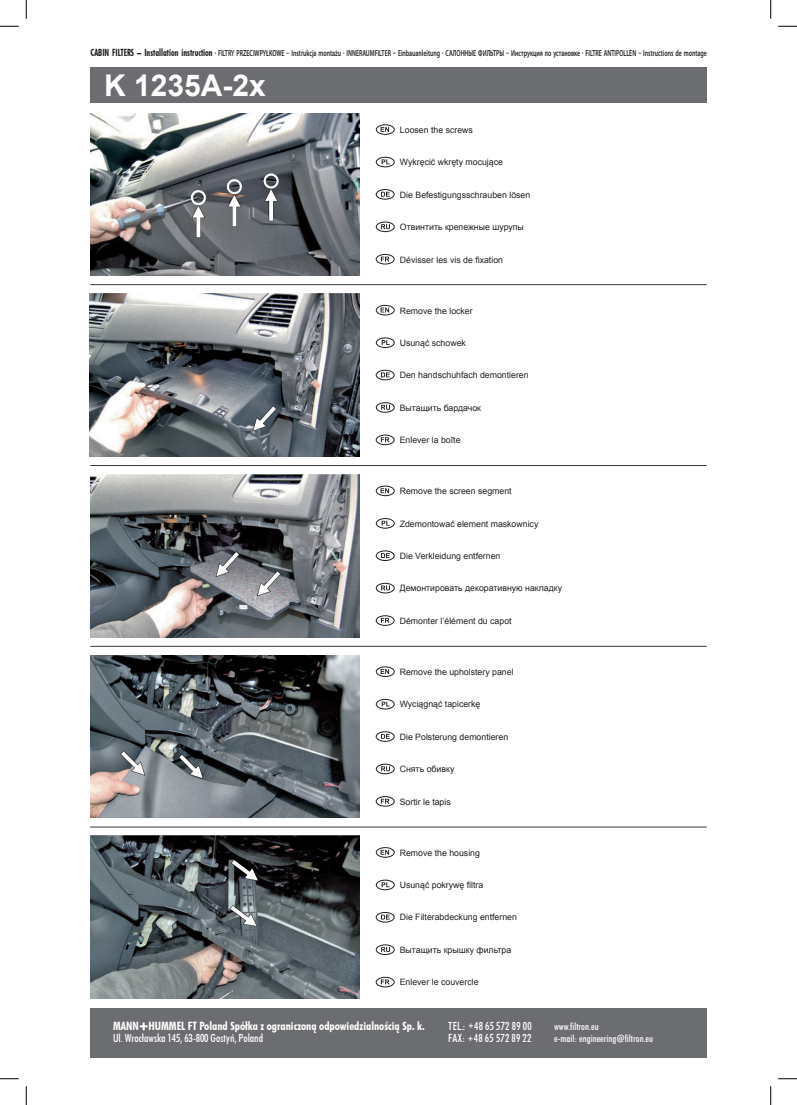
<style>
.page{position:relative;width:797px;height:1105px;background:#fff}
.page>*{position:absolute;margin:0;border:0;box-sizing:border-box;transform-origin:0 0}
.t1{font:700 30px "Arial";color:#fff}
.t2{font:11.5px "Futura Bd Cn AT";color:#fff}
.t3{font:11.25px/12.5px "Futura Md Cn AT";letter-spacing:.005em;color:#fff}
.t4{font:10px/12.5px "Futura Md Cn AT";color:#fff}
.t5{font:8.75px "Arial";color:#231f20}
.t6{font:600 8.75px "Myriad Pro";color:#231f20;scale:.67 1}
.s1{font-family:"Futura Bd Cn AT";font-weight:400;font-size:10px}
.s2{font-family:"Futura Black AT";font-size:7.5px}
.s3{font-family:"Futura X Blk Cn AT";font-size:8.75px}
</style>
<div class="page">
<div style="left:90px;top:68px;width:617px;height:35px;background:#6c6d70"></div>
<div style="left:90px;top:1008px;width:617px;height:49px;background:#6c6d70"></div>
<svg style="left:140px;top:1022px;width:8px;height:8px"></svg>
<hr style="left:90px;top:284px;width:617px;height:1px;background:#231f20">
<hr style="left:90px;top:465px;width:617px;height:1px;background:#231f20">
<hr style="left:90px;top:646px;width:617px;height:1px;background:#231f20">
<hr style="left:90px;top:826px;width:617px;height:1px;background:#231f20">
<svg style="left:380px;top:127px;width:9px;height:5px"></svg>
<div style="left:376px;top:124px;width:18px;height:11px;border:1px solid #231f20;border-radius:50%"></div>
<svg style="left:381px;top:159px;width:9px;height:5px"></svg>
<div style="left:376px;top:157px;width:18px;height:10px;border:1px solid #231f20;border-radius:50%"></div>
<svg style="left:381px;top:192px;width:9px;height:5px"></svg>
<div style="left:376px;top:189px;width:18px;height:11px;border:1px solid #231f20;border-radius:50%"></div>
<svg style="left:381px;top:224px;width:9px;height:5px"></svg>
<div style="left:376px;top:222px;width:18px;height:10px;border:1px solid #231f20;border-radius:50%"></div>
<svg style="left:381px;top:257px;width:8px;height:4px"></svg>
<div style="left:376px;top:254px;width:18px;height:10px;border:1px solid #231f20;border-radius:50%"></div>
<img style="left:90px;top:113px;width:269px;height:163px">
<svg style="left:380px;top:308px;width:9px;height:4px"></svg>
<div style="left:376px;top:305px;width:18px;height:10px;border:1px solid #231f20;border-radius:50%"></div>
<svg style="left:381px;top:340px;width:9px;height:5px"></svg>
<div style="left:376px;top:337px;width:18px;height:11px;border:1px solid #231f20;border-radius:50%"></div>
<svg style="left:381px;top:372px;width:9px;height:5px"></svg>
<div style="left:376px;top:370px;width:18px;height:10px;border:1px solid #231f20;border-radius:50%"></div>
<svg style="left:381px;top:405px;width:9px;height:5px"></svg>
<div style="left:376px;top:402px;width:18px;height:11px;border:1px solid #231f20;border-radius:50%"></div>
<svg style="left:381px;top:437px;width:8px;height:5px"></svg>
<div style="left:376px;top:435px;width:18px;height:10px;border:1px solid #231f20;border-radius:50%"></div>
<svg style="left:380px;top:488px;width:9px;height:5px"></svg>
<div style="left:376px;top:486px;width:18px;height:10px;border:1px solid #231f20;border-radius:50%"></div>
<svg style="left:381px;top:521px;width:9px;height:5px"></svg>
<div style="left:376px;top:518px;width:18px;height:11px;border:1px solid #231f20;border-radius:50%"></div>
<svg style="left:381px;top:553px;width:9px;height:5px"></svg>
<div style="left:376px;top:550px;width:18px;height:11px;border:1px solid #231f20;border-radius:50%"></div>
<svg style="left:381px;top:585px;width:9px;height:5px"></svg>
<div style="left:376px;top:583px;width:18px;height:10px;border:1px solid #231f20;border-radius:50%"></div>
<svg style="left:381px;top:618px;width:8px;height:5px"></svg>
<div style="left:376px;top:615px;width:18px;height:11px;border:1px solid #231f20;border-radius:50%"></div>
<svg style="left:380px;top:669px;width:9px;height:5px"></svg>
<div style="left:376px;top:666px;width:18px;height:11px;border:1px solid #231f20;border-radius:50%"></div>
<svg style="left:381px;top:701px;width:9px;height:5px"></svg>
<div style="left:376px;top:699px;width:18px;height:10px;border:1px solid #231f20;border-radius:50%"></div>
<svg style="left:381px;top:734px;width:9px;height:5px"></svg>
<div style="left:376px;top:731px;width:18px;height:11px;border:1px solid #231f20;border-radius:50%"></div>
<svg style="left:381px;top:766px;width:9px;height:5px"></svg>
<div style="left:376px;top:764px;width:18px;height:10px;border:1px solid #231f20;border-radius:50%"></div>
<svg style="left:381px;top:799px;width:8px;height:5px"></svg>
<div style="left:376px;top:796px;width:18px;height:10px;border:1px solid #231f20;border-radius:50%"></div>
<svg style="left:380px;top:850px;width:9px;height:5px"></svg>
<div style="left:376px;top:847px;width:18px;height:11px;border:1px solid #231f20;border-radius:50%"></div>
<svg style="left:381px;top:882px;width:9px;height:5px"></svg>
<div style="left:376px;top:880px;width:18px;height:10px;border:1px solid #231f20;border-radius:50%"></div>
<svg style="left:381px;top:915px;width:9px;height:4px"></svg>
<div style="left:376px;top:912px;width:18px;height:10px;border:1px solid #231f20;border-radius:50%"></div>
<svg style="left:381px;top:947px;width:9px;height:5px"></svg>
<div style="left:376px;top:944px;width:18px;height:11px;border:1px solid #231f20;border-radius:50%"></div>
<svg style="left:381px;top:979px;width:8px;height:5px"></svg>
<div style="left:376px;top:977px;width:18px;height:10px;border:1px solid #231f20;border-radius:50%"></div>
<img style="left:90px;top:294px;width:269px;height:163px">
<img style="left:90px;top:475px;width:269px;height:162px">
<img style="left:90px;top:655px;width:269px;height:163px">
<img style="left:90px;top:836px;width:269px;height:162px">
<svg style="left:0;top:25px;width:19px;height:2px"></svg>
<svg style="left:778px;top:25px;width:19px;height:2px"></svg>
<svg style="left:0;top:1078px;width:19px;height:1px"></svg>
<svg style="left:778px;top:1078px;width:19px;height:1px"></svg>
<svg style="left:25px;top:0;width:2px;height:19px"></svg>
<svg style="left:25px;top:1086px;width:2px;height:19px"></svg>
<svg style="left:770px;top:0;width:1px;height:19px"></svg>
<svg style="left:770px;top:1086px;width:1px;height:19px"></svg>
<p class="t6" style="left:90px;top:47px;width:921px"><span class="s1">CABIN FILTERS – Installation instruction</span> · FILTRY PRZECIWPYŁKOWE – Instrukcja montażu · INNERAUMFILTER – Einbauanleitung · САЛОННЫЕ ФИЛЬТРЫ – Инструкция по установке · FILTRE ANTIPOLLEN – Instructions de montage</p>
<h1 class="t1" style="left:104px;top:66px;width:163px">K 1235A-2x</h1>
<p class="t5" style="left:400px;top:124px;width:74px">Loosen the screws</p>
<p class="t5" style="left:400px;top:157px;width:104px">Wykręcić wkręty mocujące</p>
<p class="t5" style="left:400px;top:189px;width:132px">Die Befestigungsschrauben lösen</p>
<p class="t5" style="left:400px;top:221px;width:125px">Отвинтить крепежные шурупы</p>
<p class="t5" style="left:400px;top:254px;width:105px">Dévisser les vis de fixation</p>
<p class="t5" style="left:400px;top:305px;width:74px">Remove the locker</p>
<p class="t5" style="left:400px;top:337px;width:68px">Usunąć schowek</p>
<p class="t5" style="left:400px;top:370px;width:130px">Den handschuhfach demontieren</p>
<p class="t5" style="left:400px;top:402px;width:83px">Вытащить бардачок</p>
<p class="t5" style="left:400px;top:434px;width:62px">Enlever la boîte</p>
<p class="t5" style="left:400px;top:485px;width:113px">Remove the screen segment</p>
<p class="t5" style="left:400px;top:518px;width:140px">Zdemontować element maskownicy</p>
<p class="t5" style="left:400px;top:550px;width:102px">Die Verkleidung entfernen</p>
<p class="t5" style="left:400px;top:583px;width:164px">Демонтировать декоративную накладку</p>
<p class="t5" style="left:400px;top:615px;width:113px">Démonter l’élément du capot</p>
<p class="t5" style="left:400px;top:666px;width:115px">Remove the upholstery panel</p>
<p class="t5" style="left:400px;top:698px;width:82px">Wyciągnąć tapicerkę</p>
<p class="t5" style="left:400px;top:731px;width:110px">Die Polsterung demontieren</p>
<p class="t5" style="left:400px;top:763px;width:56px">Снять обивку</p>
<p class="t5" style="left:400px;top:796px;width:53px">Sortir le tapis</p>
<p class="t5" style="left:400px;top:847px;width:82px">Remove the housing</p>
<p class="t5" style="left:400px;top:879px;width:85px">Usunąć pokrywę filtra</p>
<p class="t5" style="left:400px;top:912px;width:119px">Die Filterabdeckung entfernen</p>
<p class="t5" style="left:400px;top:944px;width:113px">Вытащить крышку фильтра</p>
<p class="t5" style="left:400px;top:976px;width:80px">Enlever le couvercle</p>
<h2 class="t2" style="left:113px;top:1019px;width:313px">MANN+HUMMEL FT Poland Spółka z ograniczoną odpowiedzialnością Sp. k.</h2>
<p class="t3" style="left:113px;top:1032px;width:152px">Ul. Wrocławska 145, 63-800 Gostyń, Poland</p>
<p class="t3" style="left:448px;top:1019px;width:85px">TEL.: <span class="s2">+</span>48 65 572 89 00<br>FAX: <span class="s2">+</span>48 65 572 89 22</p>
<p class="t4" style="left:554px;top:1020px;width:101px">www.filtron.eu<br>e-mail: engineering<span class="s3">@</span>filtron.eu</p>
</div>
